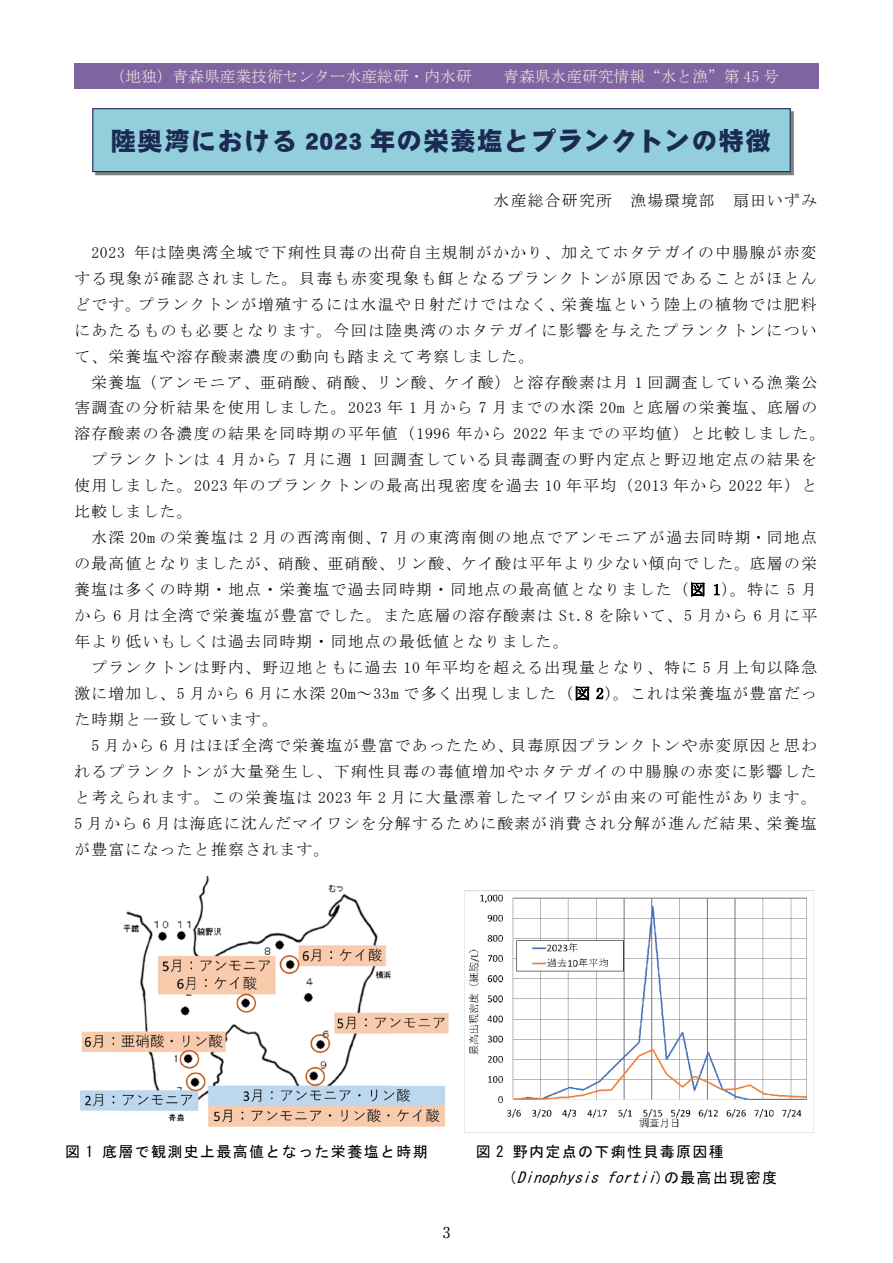
<style>
.page{position:relative;width:893px;height:1263px;background:#fff}
.page>*{position:absolute;margin:0;border:0;box-sizing:border-box;transform-origin:0 0}
.t1{font:25.5px "DF Gothic Std W10";letter-spacing:.05em;color:#1a2a53}
.t2{font:15.75px/26px "MS Mincho";letter-spacing:.085em;color:#000;text-align:justify}
.t3{font:15.75px "MS Mincho";color:#eeebe0}
.t4{font:15px/26px "MS Gothic";letter-spacing:.09em;color:#000}
.t5{font:15px "Ryumin Pr 5";color:#000}
.s1{font-style:italic}
</style>
<div class="page">
<div style="left:74px;top:64px;width:744px;height:25px;background:#8064a2"></div>
<svg style="left:691px;top:582px;width:13px;height:14px"></svg>
<svg style="left:714px;top:584px;width:6px;height:11px"></svg>
<svg style="left:576px;top:686px;width:13px;height:14px"></svg>
<svg style="left:596px;top:688px;width:7px;height:11px"></svg>
<img style="left:95px;top:111px;width:699px;height:64px">
<img style="left:791px;top:117px;width:2px;height:52px">
<div style="left:93px;top:109px;width:697px;height:63px;background:#93cedc"></div>
<div style="left:92px;top:108px;width:699px;height:64px;border:1px solid #1a2a53"></div>
<img style="left:468px;top:891px;width:346px;height:241px">
<img style="left:80px;top:875px;width:369px;height:252px">
<p class="t3" style="left:110px;top:68px;width:364px">（地独）青森県産業技術センター水産総研・内水研</p>
<p class="t3" style="left:503px;top:68px;width:277px">青森県水産研究情報“水と漁”第 45 号</p>
<h1 class="t1" style="left:111px;top:127px;width:662px">陸奥湾における 2023 年の栄養塩とプランクトンの特徴</h1>
<p class="t2" style="left:494px;top:187px;width:325px">水産総合研究所 漁場環境部 扇田いずみ</p>
<p class="t2" style="left:74px;top:239px;width:744px;text-indent:17px">2023 年は陸奥湾全域で下痢性貝毒の出荷自主規制がかかり、加えてホタテガイの中腸腺が赤変する現象が確認されました。貝毒も赤変現象も餌となるプランクトンが原因であることがほとんどです。プランクトンが増殖するには水温や日射だけではなく、栄養塩という陸上の植物では肥料にあたるものも必要となります。今回は陸奥湾のホタテガイに影響を与えたプランクトンについて、栄養塩や溶存酸素濃度の動向も踏まえて考察しました。</p>
<p class="t2" style="left:91px;top:369px;width:727px">栄養塩（アンモニア、亜硝酸、硝酸、リン酸、ケイ酸）と溶存酸素は月 1 回調査している漁業公</p>
<p class="t2" style="left:74px;top:395px;width:744px">害調査の分析結果を使用しました。2023 年 1 月から 7 月までの水深 20m と底層の栄養塩、底層の</p>
<p class="t2" style="left:74px;top:421px;width:753px">溶存酸素の各濃度の結果を同時期の平年値（1996 年から 2022 年までの平均値）と比較しました。</p>
<p class="t2" style="left:91px;top:447px;width:727px">プランクトンは 4 月から 7 月に週 1 回調査している貝毒調査の野内定点と野辺地定点の結果を</p>
<p class="t2" style="left:74px;top:473px;width:744px">使用しました。2023 年のプランクトンの最高出現密度を過去 10 年平均（2013 年から 2022 年）と</p>
<p class="t2" style="left:74px;top:499px;width:120px">比較しました。</p>
<p class="t2" style="left:91px;top:525px;width:727px">水深 20m の栄養塩は 2 月の西湾南側、7 月の東湾南側の地点でアンモニアが過去同時期・同地点</p>
<p class="t2" style="left:74px;top:550px;width:744px">の最高値となりましたが、硝酸、亜硝酸、リン酸、ケイ酸は平年より少ない傾向でした。底層の栄</p>
<p class="t2" style="left:74px;top:576px;width:744px">養塩は多くの時期・地点・栄養塩で過去同時期・同地点の最高値となりました（図 1）。特に 5 月</p>
<p class="t2" style="left:74px;top:602px;width:744px">から 6 月は全湾で栄養塩が豊富でした。また底層の溶存酸素は St.8 を除いて、5 月から 6 月に平</p>
<p class="t2" style="left:74px;top:628px;width:496px">年より低いもしくは過去同時期・同地点の最低値となりました。</p>
<p class="t2" style="left:91px;top:654px;width:727px">プランクトンは野内、野辺地ともに過去 10 年平均を超える出現量となり、特に 5 月上旬以降急</p>
<p class="t2" style="left:74px;top:680px;width:744px">激に増加し、5 月から 6 月に水深 20m～33m で多く出現しました（図 2）。これは栄養塩が豊富だっ</p>
<p class="t2" style="left:74px;top:706px;width:205px">た時期と一致しています。</p>
<p class="t2" style="left:91px;top:732px;width:727px">5 月から 6 月はほぼ全湾で栄養塩が豊富であったため、貝毒原因プランクトンや赤変原因と思わ</p>
<p class="t2" style="left:74px;top:758px;width:744px">れるプランクトンが大量発生し、下痢性貝毒の毒値増加やホタテガイの中腸腺の赤変に影響した</p>
<p class="t2" style="left:74px;top:784px;width:744px">と考えられます。この栄養塩は 2023 年 2 月に大量漂着したマイワシが由来の可能性があります。</p>
<p class="t2" style="left:74px;top:810px;width:744px">5 月から 6 月は海底に沈んだマイワシを分解するために酸素が消費され分解が進んだ結果、栄養塩</p>
<p class="t2" style="left:74px;top:836px;width:257px">が豊富になったと推察されます。</p>
<p class="t4" style="left:65px;top:1138px;width:364px">図 1 底層で観測史上最高値となった栄養塩と時期</p>
<p class="t4" style="left:509px;top:1138px;width:270px;text-indent:-33px">図 2 野内定点の下痢性貝毒原因種<br>( <span class="s1">Dinophysis fortii</span>) の最高出現密度</p>
<p class="t5" style="left:443px;top:1220px;width:9px">3</p>
</div>
